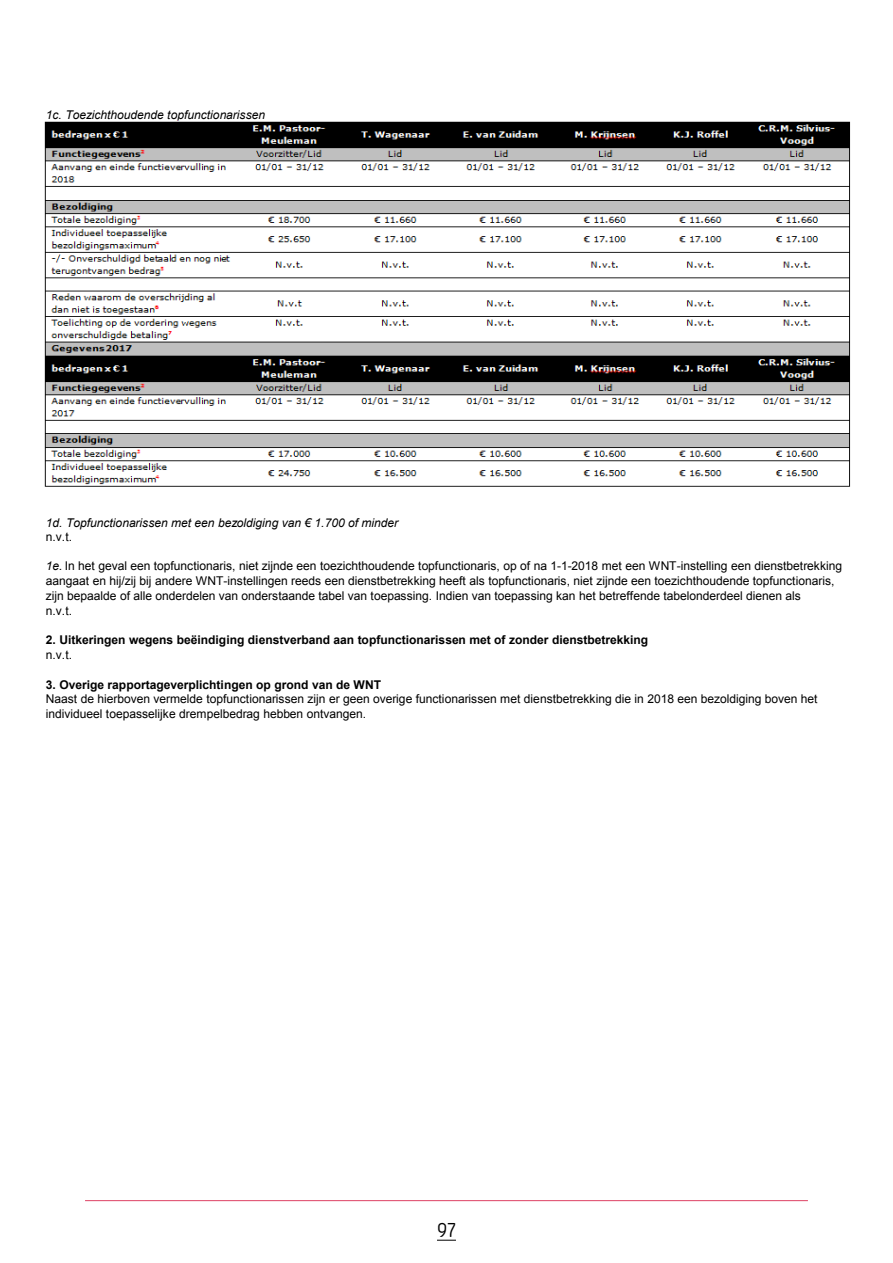
<style>
.page{position:relative;width:893px;height:1263px;background:#fff}
.page>*{position:absolute;margin:0;border:0;box-sizing:border-box;transform-origin:0 0}
.t1{font:21px "Pilcrow Soft";color:#000}
.t2{font:12px/14.7px "Arial";letter-spacing:-.005em;color:#000}
.t3{font:700 12px "Arial";color:#000}
.t4{font:italic 12px "Arial";letter-spacing:-.005em;color:#000}
.t5{font:italic 12px "Arial";letter-spacing:-.005em;color:#000}
.s1{font-style:italic}
</style>
<div class="page">
<svg style="left:437px;top:1240px;width:19px;height:1px"></svg>
<hr style="left:85px;top:1200px;width:723px;height:1px;background:#de4264">
<img style="left:44px;top:120px;width:806px;height:367px">
<p class="t5" style="left:46px;top:107px;width:221px">1c. Toezichthoudende topfunctionarissen</p>
<p class="t4" style="left:46px;top:515px;width:354px">1d. Topfunctionarissen met een bezoldiging van € 1.700 of minder</p>
<p class="t2" style="left:46px;top:530px;width:28px">n.v.t.</p>
<p class="t2" style="left:46px;top:559px;width:798px"><span class="s1">1e.</span> In het geval een topfunctionaris, niet zijnde een toezichthoudende topfunctionaris, op of na 1-1-2018 met een WNT-instelling een dienstbetrekking aangaat en hij/zij bij andere WNT-instellingen reeds een dienstbetrekking heeft als topfunctionaris, niet zijnde een toezichthoudende topfunctionaris, zijn bepaalde of alle onderdelen van onderstaande tabel van toepassing. Indien van toepassing kan het betreffende tabelonderdeel dienen als<br>n.v.t.</p>
<p class="t3" style="left:46px;top:632px;width:604px">2. Uitkeringen wegens beëindiging dienstverband aan topfunctionarissen met of zonder dienstbetrekking</p>
<p class="t2" style="left:46px;top:647px;width:28px">n.v.t.</p>
<p class="t3" style="left:46px;top:676px;width:337px">3. Overige rapportageverplichtingen op grond van de WNT</p>
<p class="t2" style="left:46px;top:692px;width:773px">Naast de hierboven vermelde topfunctionarissen zijn er geen overige functionarissen met dienstbetrekking die in 2018 een bezoldiging boven het individueel toepasselijke drempelbedrag hebben ontvangen.</p>
<h1 class="t1" style="left:437px;top:1220px;width:20px">97</h1>
</div>
